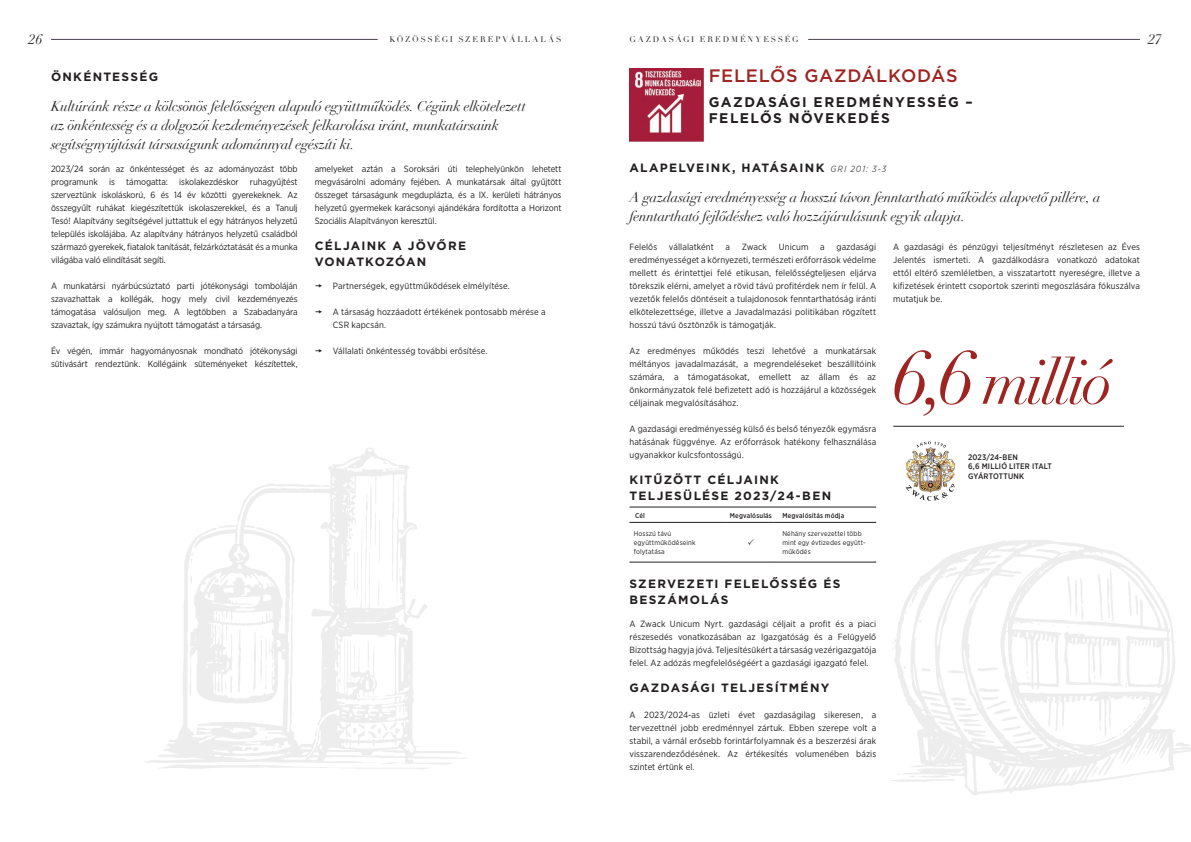
<style>
.page{position:relative;width:1191px;height:842px;background:#fff}
.page>*{position:absolute;margin:0;border:0;box-sizing:border-box;transform-origin:0 0}
.t1{font:italic 62px "Didot";letter-spacing:-.055em;color:#9e2421}
.Főcím{font:500 18px "Gotham";letter-spacing:.03em;color:#9e2421}
.Kiemelés{font:italic 14px/19px "Didot";letter-spacing:-.015em;color:#231f20}
.Alcím_2{font:700 14px/16px "Gotham";letter-spacing:.105em;color:#231f20}
.Alcím_1{font:700 12px/16px "Gotham";letter-spacing:.105em;color:#231f20}
.Kenyér_szöveg_9_13{font:9px/13px "Gotham Narrow";letter-spacing:.005em;color:#231f20;text-align:justify}
.Fejléc{font:8px "Didot";letter-spacing:.235em;color:#231f20}
.Abra_2{font:500 8px/9.6px "Gotham Narrow";letter-spacing:.015em;color:#231f20}
.Táblázat_kenyér{font:7px/9px "Gotham Narrow";letter-spacing:.02em;color:#231f20}
.Táblázat_kenyér-2{font:500 7px "Gotham Narrow";letter-spacing:.02em;color:#231f20}
.s1{font-family:"Gotham Narrow";font-weight:400;font-style:italic;font-size:9px;color:#57585a}
.s2{font-size:76px}
</style>
<div class="page">
<hr style="left:51px;top:39px;width:327px;height:1px;background:#4e414f">
<hr style="left:808px;top:39px;width:332px;height:1px;background:#4e414f">
<hr style="left:629px;top:507px;width:99px;height:1px;background:#231f20">
<hr style="left:728px;top:507px;width:46px;height:1px;background:#231f20">
<hr style="left:774px;top:507px;width:102px;height:1px;background:#231f20">
<hr style="left:629px;top:522px;width:99px;height:1px;background:#231f20">
<hr style="left:728px;top:522px;width:46px;height:1px;background:#231f20">
<hr style="left:629px;top:562px;width:99px;height:1px;background:#231f20">
<hr style="left:728px;top:562px;width:46px;height:1px;background:#231f20">
<img style="left:629px;top:68px;width:74px;height:74px">
<img style="left:905px;top:441px;width:50px;height:60px">
<hr style="left:893px;top:426px;width:230px;height:1px;background:#231f20">
<img style="left:761px;top:521px;width:430px;height:275px">
<p class="Fejléc" style="left:389px;top:34px;width:173px">KÖZÖSSÉGI SZEREPVÁLLALÁS</p>
<p class="Fejléc" style="left:629px;top:34px;width:171px">GAZDASÁGI EREDMÉNYESSÉG</p>
<p class="Főcím" style="left:709px;top:64px;width:250px">FELELŐS GAZDÁLKODÁS</p>
<p class="Alcím_2" style="left:709px;top:94px;width:265px">GAZDASÁGI EREDMÉNYESSÉG –<br>FELELŐS NÖVEKEDÉS</p>
<p class="Alcím_1" style="left:629px;top:160px;width:258px">ALAPELVEINK, HATÁSAINK <span class="s1">GRI 201: 3-3</span></p>
<p class="Kiemelés" style="left:629px;top:188px;width:472px">A gazdasági eredményesség a hosszú távon fenntartható működés alapvető pillére, a fenntartható fejlődéshez való hozzájárulásunk egyik alapja.</p>
<p class="Kenyér_szöveg_9_13" style="left:629px;top:240px;width:29px">Felelős</p>
<p class="Kenyér_szöveg_9_13" style="left:669px;top:240px;width:46px">vállalatként</p>
<p class="Kenyér_szöveg_9_13" style="left:725px;top:240px;width:6px">a</p>
<p class="Kenyér_szöveg_9_13" style="left:741px;top:240px;width:27px">Zwack</p>
<p class="Kenyér_szöveg_9_13" style="left:778px;top:240px;width:31px">Unicum</p>
<p class="Kenyér_szöveg_9_13" style="left:820px;top:240px;width:6px">a</p>
<h3 class="Kiemelés" style="left:29px;top:30px;width:15px">26</h3>
<h3 class="Kiemelés" style="left:1148px;top:30px;width:15px">27</h3>
<p class="Alcím_1" style="left:51px;top:69px;width:109px">ÖNKÉNTESSÉG</p>
<p class="Kiemelés" style="left:51px;top:97px;width:476px">Kultúránk része a kölcsönös felelősségen alapuló együttműködés. Cégünk elkötelezett az önkéntesség és a dolgozói kezdeményezések felkarolása iránt, munkatársaink segítségnyújtását társaságunk adománnyal egészíti ki.</p>
<p class="Kenyér_szöveg_9_13" style="left:51px;top:162px;width:248px">2023/24 során az önkéntességet és az adományozást több programunk is támogatta: iskolakezdéskor ruhagyűjtést szerveztünk iskoláskorú, 6 és 14 év közötti gyerekeknek. Az összegyűlt ruhákat kiegészítettük iskolaszerekkel, és a Tanulj Tesó! Alapítvány segítségével juttattuk el egy hátrányos helyzetű település iskolájába. Az alapítvány hátrányos helyzetű családból származó gyerekek, fiatalok tanítását, felzárkóztatását és a munka világába való elindítását segíti.</p>
<p class="Kenyér_szöveg_9_13" style="left:51px;top:279px;width:248px">A munkatársi nyárbúcsúztató parti jótékonysági tomboláján szavazhattak a kollégák, hogy mely civil kezdeményezés támogatása valósuljon meg. A legtöbben a Szabadanyára szavaztak, így számukra nyújtott támogatást a társaság.</p>
<p class="Kenyér_szöveg_9_13" style="left:51px;top:344px;width:248px">Év végén, immár hagyományosnak mondható jótékonysági sütivásárt rendeztünk. Kollégáink süteményeket készítettek,</p>
<p class="Kenyér_szöveg_9_13" style="left:315px;top:162px;width:248px">amelyeket aztán a Soroksári úti telephelyünkön lehetett megvásárolni adomány fejében. A munkatársak által gyűjtött összeget társaságunk megduplázta, és a IX. kerületi hátrányos helyzetű gyermekek karácsonyi ajándékára fordította a Horizont Szociális Alapítványon keresztül.</p>
<p class="Alcím_1" style="left:315px;top:238px;width:153px">CÉLJAINK A JÖVŐRE<br>VONATKOZÓAN</p>
<p class="Kenyér_szöveg_9_13" style="left:333px;top:279px;width:179px">Partnerségek, együttműködések elmélyítése.</p>
<p class="Kenyér_szöveg_9_13" style="left:333px;top:305px;width:214px">A társaság hozzáadott értékének pontosabb mérése a<br>CSR kapcsán.</p>
<p class="Kenyér_szöveg_9_13" style="left:333px;top:344px;width:156px">Vállalati önkéntesség további erősítése.</p>
<p class="Kenyér_szöveg_9_13" style="left:893px;top:240px;width:248px">A gazdasági és pénzügyi teljesítményt részletesen az Éves Jelentés ismerteti. A gazdálkodásra vonatkozó adatokat ettől eltérő szemléletben, a visszatartott nyereségre, illetve a kifizetések érintett csoportok szerinti megoszlására fókuszálva mutatjuk be.</p>
<p class="Kenyér_szöveg_9_13" style="left:629px;top:240px;width:248px;text-indent:207px">gazdasági eredményességet a környezeti, természeti erőforrások védelme mellett és érintettjei felé etikusan, felelősségteljesen eljárva törekszik elérni, amelyet a rövid távú profitérdek nem ír felül. A vezetők felelős döntéseit a tulajdonosok fenntarthatóság iránti elkötelezettsége, illetve a Javadalmazási politikában rögzített hosszú távú ösztönzők is támogatják.</p>
<p class="Kenyér_szöveg_9_13" style="left:629px;top:344px;width:248px">Az eredményes működés teszi lehetővé a munkatársak méltányos javadalmazását, a megrendeléseket beszállítóink számára, a támogatásokat, emellett az állam és az önkormányzatok felé befizetett adó is hozzájárul a közösségek céljainak megvalósításához.</p>
<p class="Kenyér_szöveg_9_13" style="left:629px;top:422px;width:248px">A gazdasági eredményesség külső és belső tényezők egymásra hatásának függvénye. Az erőforrások hatékony felhasználása ugyanakkor kulcsfontosságú.</p>
<p class="Alcím_1" style="left:629px;top:472px;width:203px">KITŰZÖTT CÉLJAINK<br>TELJESÜLÉSE 2023/24-BEN</p>
<p class="Táblázat_kenyér-2" style="left:635px;top:511px;width:11px">Cél</p>
<p class="Táblázat_kenyér-2" style="left:730px;top:511px;width:43px">Megvalósulás</p>
<p class="Táblázat_kenyér-2" style="left:782px;top:511px;width:63px">Megvalósítás módja</p>
<p class="Táblázat_kenyér" style="left:634px;top:529px;width:63px">Hosszú távú együttműködéseink folytatása</p>
<p class="Táblázat_kenyér" style="left:782px;top:529px;width:85px">Néhány szervezettel több mint egy évtizedes együtt&shy;működés</p>
<p class="Alcím_1" style="left:629px;top:576px;width:212px">SZERVEZETI FELELŐSSÉG ÉS<br>BESZÁMOLÁS</p>
<p class="Kenyér_szöveg_9_13" style="left:629px;top:617px;width:248px">A Zwack Unicum Nyrt. gazdasági céljait a profit és a piaci részesedés vonatkozásában az Igazgatóság és a Felügyelő Bizottság hagyja jóvá. Teljesítésükért a társaság vezérigazgatója felel. Az adózás megfelelőségéért a gazdasági igazgató felel.</p>
<p class="Alcím_1" style="left:629px;top:680px;width:201px">GAZDASÁGI TELJESÍTMÉNY</p>
<p class="Kenyér_szöveg_9_13" style="left:629px;top:708px;width:248px">A 2023/2024-as üzleti évet gazdaságilag sikeresen, a tervezettnél jobb eredménnyel zártuk. Ebben szerepe volt a stabil, a várnál erősebb forintárfolyamnak és a beszerzési árak visszarendeződésének. Az értékesítés volumenében bázis szintet értünk el.</p>
<p class="t1" style="left:893px;top:344px;width:221px"><span class="s2">6,6</span> millió</p>
<p class="Abra_2" style="left:968px;top:452px;width:51px">2023/24-BEN</p>
<p class="Abra_2" style="left:968px;top:462px;width:85px">6,6 MILLIÓ LITER ITALT<br>GYÁRTOTTUNK</p>
</div>
